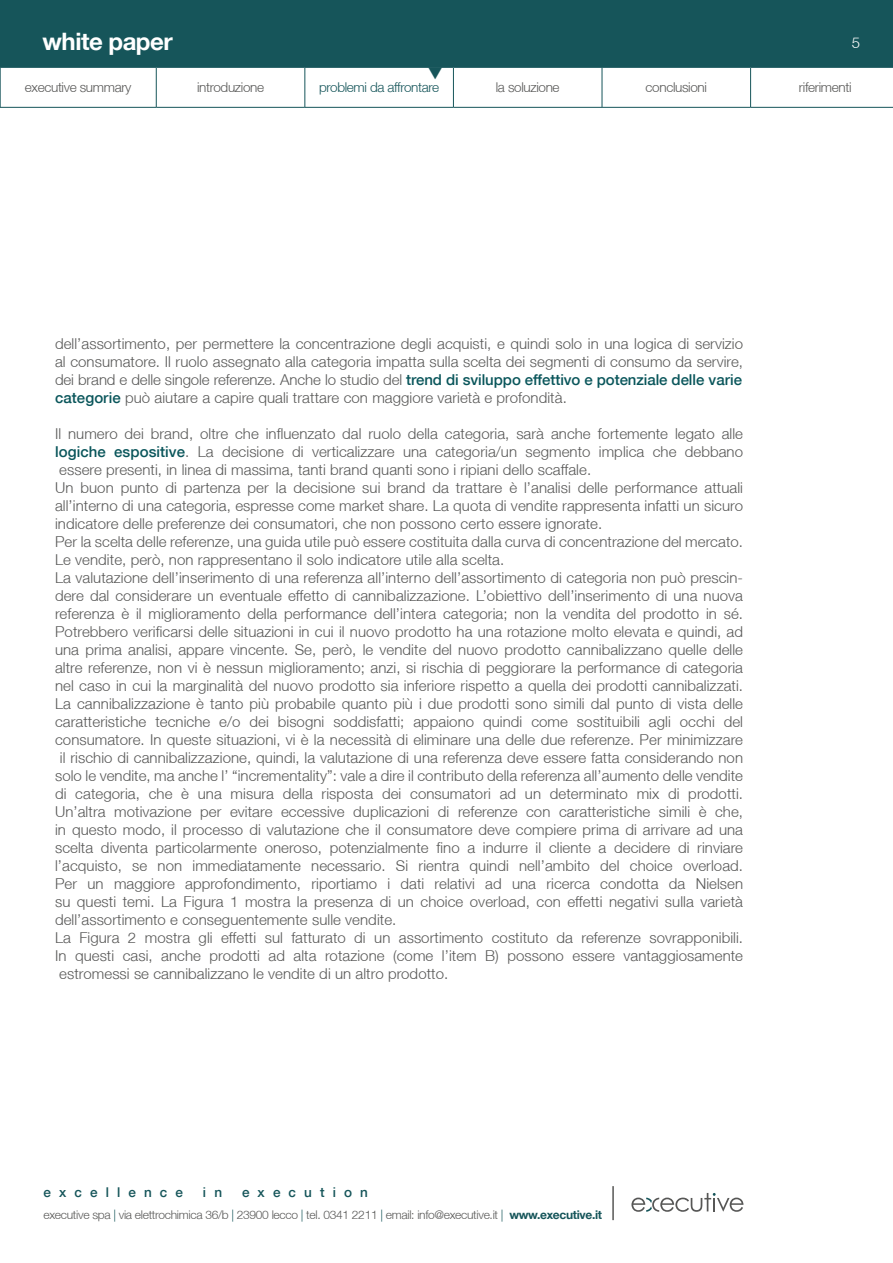
<style>
.page{position:relative;width:893px;height:1263px;background:#fff}
.page>*{position:absolute;margin:0;border:0;box-sizing:border-box;transform-origin:0 0}
.t1{font:700 24px "Helvetica Neue";letter-spacing:-.02em;color:#fff}
.t2{font:300 15px/18px "Helvetica Neue";letter-spacing:.005em;color:#575756;text-align:justify}
.t3{font:300 15px "Helvetica Neue";color:#fff}
.t4{font:300 13.5px "Helvetica Neue";letter-spacing:-.025em;color:#575756}
.t5{font:500 13.5px "Helvetica Neue";letter-spacing:.6em;color:#16555a}
.t6{font:300 13.5px "Helvetica Neue";letter-spacing:-.025em;color:#16555a}
.t7{font:300 12px "Helvetica Neue";letter-spacing:-.025em;color:#575756}
.s1{font-weight:500;color:#0a565b}
.s2{color:#16555a}
.s3{font-weight:700;color:#16555a}
</style>
<div class="page">
<svg style="left:631px;top:1193px;width:112px;height:19px"></svg>
<hr style="left:612px;top:1186px;width:2px;height:34px;background:#575756">
<div style="left:0;top:0;width:893px;height:67px;background:#16555a"></div>
<hr style="left:0;top:67px;width:156px;height:1px;background:#16555a">
<hr style="left:0;top:68px;width:1px;height:39px;background:#16555a">
<hr style="left:156px;top:67px;width:149px;height:1px;background:#16555a">
<hr style="left:305px;top:67px;width:148px;height:1px;background:#16555a">
<hr style="left:453px;top:67px;width:149px;height:1px;background:#16555a">
<hr style="left:602px;top:67px;width:149px;height:1px;background:#16555a">
<hr style="left:751px;top:67px;width:142px;height:1px;background:#16555a">
<hr style="left:0;top:107px;width:156px;height:1px;background:#16555a">
<hr style="left:156px;top:107px;width:149px;height:1px;background:#16555a">
<hr style="left:305px;top:107px;width:148px;height:1px;background:#16555a">
<hr style="left:453px;top:107px;width:149px;height:1px;background:#16555a">
<hr style="left:602px;top:107px;width:149px;height:1px;background:#16555a">
<hr style="left:751px;top:107px;width:142px;height:1px;background:#16555a">
<hr style="left:156px;top:68px;width:1px;height:39px;background:#16555a">
<hr style="left:305px;top:68px;width:1px;height:39px;background:#16555a">
<hr style="left:453px;top:68px;width:1px;height:39px;background:#16555a">
<hr style="left:602px;top:68px;width:1px;height:39px;background:#16555a">
<hr style="left:750px;top:68px;width:1px;height:39px;background:#16555a">
<h1 class="t1" style="left:43px;top:26px;width:132px">white paper</h1>
<p class="t3" style="left:852px;top:33px;width:10px">5</p>
<p class="t4" style="left:25px;top:79px;width:108px">executive summary</p>
<p class="t4" style="left:197px;top:79px;width:69px">introduzione</p>
<p class="t6" style="left:319px;top:79px;width:121px">problemi da affrontare</p>
<p class="t4" style="left:496px;top:79px;width:65px">la soluzione</p>
<p class="t4" style="left:646px;top:79px;width:63px">conclusioni</p>
<p class="t4" style="left:799px;top:79px;width:54px">riferimenti</p>
<p class="t2" style="left:55px;top:334px;width:689px">dell’assortimento, per permettere la concentrazione degli acquisti, e quindi solo in una logica di servizio al consumatore. Il ruolo assegnato alla categoria impatta sulla scelta dei segmenti di consumo da servire, dei brand e delle singole referenze. Anche lo studio del <span class="s1">trend di sviluppo effettivo e potenziale delle varie categorie</span> può aiutare a capire quali trattare con maggiore varietà e profondità.</p>
<p class="t2" style="left:55px;top:424px;width:689px">Il numero dei brand, oltre che influenzato dal ruolo della categoria, sarà anche fortemente legato alle</p>
<p class="t2" style="left:55px;top:442px;width:689px"><span class="s1">logiche espositive</span>. La decisione di verticalizzare una categoria/un segmento implica che debbano</p>
<p class="t2" style="left:59px;top:460px;width:533px">essere presenti, in linea di massima, tanti brand quanti sono i ripiani dello scaffale.</p>
<p class="t2" style="left:55px;top:478px;width:689px">Un buon punto di partenza per la decisione sui brand da trattare è l’analisi delle performance attuali</p>
<p class="t2" style="left:55px;top:496px;width:689px">all’interno di una categoria, espresse come market share. La quota di vendite rappresenta infatti un sicuro</p>
<p class="t2" style="left:55px;top:514px;width:549px">indicatore delle preferenze dei consumatori, che non possono certo essere ignorate.</p>
<p class="t2" style="left:55px;top:532px;width:689px">Per la scelta delle referenze, una guida utile può essere costituita dalla curva di concentrazione del mercato.</p>
<p class="t2" style="left:55px;top:550px;width:451px">Le vendite, però, non rappresentano il solo indicatore utile alla scelta.</p>
<p class="t2" style="left:55px;top:568px;width:689px">La valutazione dell’inserimento di una referenza all’interno dell’assortimento di categoria non può prescin-</p>
<p class="t2" style="left:55px;top:586px;width:689px">dere dal considerare un eventuale effetto di cannibalizzazione. L’obiettivo dell’inserimento di una nuova</p>
<p class="t2" style="left:55px;top:604px;width:689px">referenza è il miglioramento della performance dell’intera categoria; non la vendita del prodotto in sé.</p>
<p class="t2" style="left:55px;top:622px;width:689px">Potrebbero verificarsi delle situazioni in cui il nuovo prodotto ha una rotazione molto elevata e quindi, ad</p>
<p class="t2" style="left:55px;top:640px;width:689px">una prima analisi, appare vincente. Se, però, le vendite del nuovo prodotto cannibalizzano quelle delle</p>
<p class="t2" style="left:55px;top:658px;width:689px">altre referenze, non vi è nessun miglioramento; anzi, si rischia di peggiorare la performance di categoria</p>
<p class="t2" style="left:55px;top:676px;width:689px">nel caso in cui la marginalità del nuovo prodotto sia inferiore rispetto a quella dei prodotti cannibalizzati.</p>
<p class="t2" style="left:55px;top:694px;width:689px">La cannibalizzazione è tanto più probabile quanto più i due prodotti sono simili dal punto di vista delle</p>
<p class="t2" style="left:55px;top:712px;width:689px">caratteristiche tecniche e/o dei bisogni soddisfatti; appaiono quindi come sostituibili agli occhi del</p>
<p class="t2" style="left:55px;top:730px;width:689px">consumatore. In queste situazioni, vi è la necessità di eliminare una delle due referenze. Per minimizzare</p>
<p class="t2" style="left:60px;top:748px;width:685px">il rischio di cannibalizzazione, quindi, la valutazione di una referenza deve essere fatta considerando non</p>
<p class="t2" style="left:55px;top:766px;width:689px">solo le vendite, ma anche l’ “incrementality”: vale a dire il contributo della referenza all’aumento delle vendite</p>
<p class="t2" style="left:55px;top:784px;width:689px">di categoria, che è una misura della risposta dei consumatori ad un determinato mix di prodotti.</p>
<p class="t2" style="left:55px;top:802px;width:689px">Un’altra motivazione per evitare eccessive duplicazioni di referenze con caratteristiche simili è che,</p>
<p class="t2" style="left:55px;top:820px;width:689px">in questo modo, il processo di valutazione che il consumatore deve compiere prima di arrivare ad una</p>
<p class="t2" style="left:55px;top:838px;width:689px">scelta diventa particolarmente oneroso, potenzialmente fino a indurre il cliente a decidere di rinviare</p>
<p class="t2" style="left:55px;top:856px;width:689px">l’acquisto, se non immediatamente necessario. Si rientra quindi nell’ambito del choice overload.</p>
<p class="t2" style="left:55px;top:874px;width:689px">Per un maggiore approfondimento, riportiamo i dati relativi ad una ricerca condotta da Nielsen</p>
<p class="t2" style="left:55px;top:892px;width:689px">su questi temi. La Figura 1 mostra la presenza di un choice overload, con effetti negativi sulla varietà</p>
<p class="t2" style="left:55px;top:910px;width:343px">dell’assortimento e conseguentemente sulle vendite.</p>
<p class="t2" style="left:55px;top:928px;width:689px">La Figura 2 mostra gli effetti sul fatturato di un assortimento costituto da referenze sovrapponibili.</p>
<p class="t2" style="left:55px;top:946px;width:689px">In questi casi, anche prodotti ad alta rotazione (come l’item B) possono essere vantaggiosamente</p>
<p class="t2" style="left:59px;top:964px;width:391px">estromessi se cannibalizzano le vendite di un altro prodotto.</p>
<p class="t5" style="left:44px;top:1184px;width:141px">excellence</p>
<p class="t5" style="left:203px;top:1184px;width:21px">i n</p>
<p class="t5" style="left:242px;top:1184px;width:127px">execution</p>
<p class="t7" style="left:44px;top:1208px;width:560px">executive spa <span class="s2">|</span> via elettrochimica 36/b <span class="s2">|</span> 23900 lecco <span class="s2">|</span> tel. 0341 2211 <span class="s2">|</span> email: info@executive.it <span class="s2">|</span> <span class="s3">www.executive.it</span></p>
</div>
